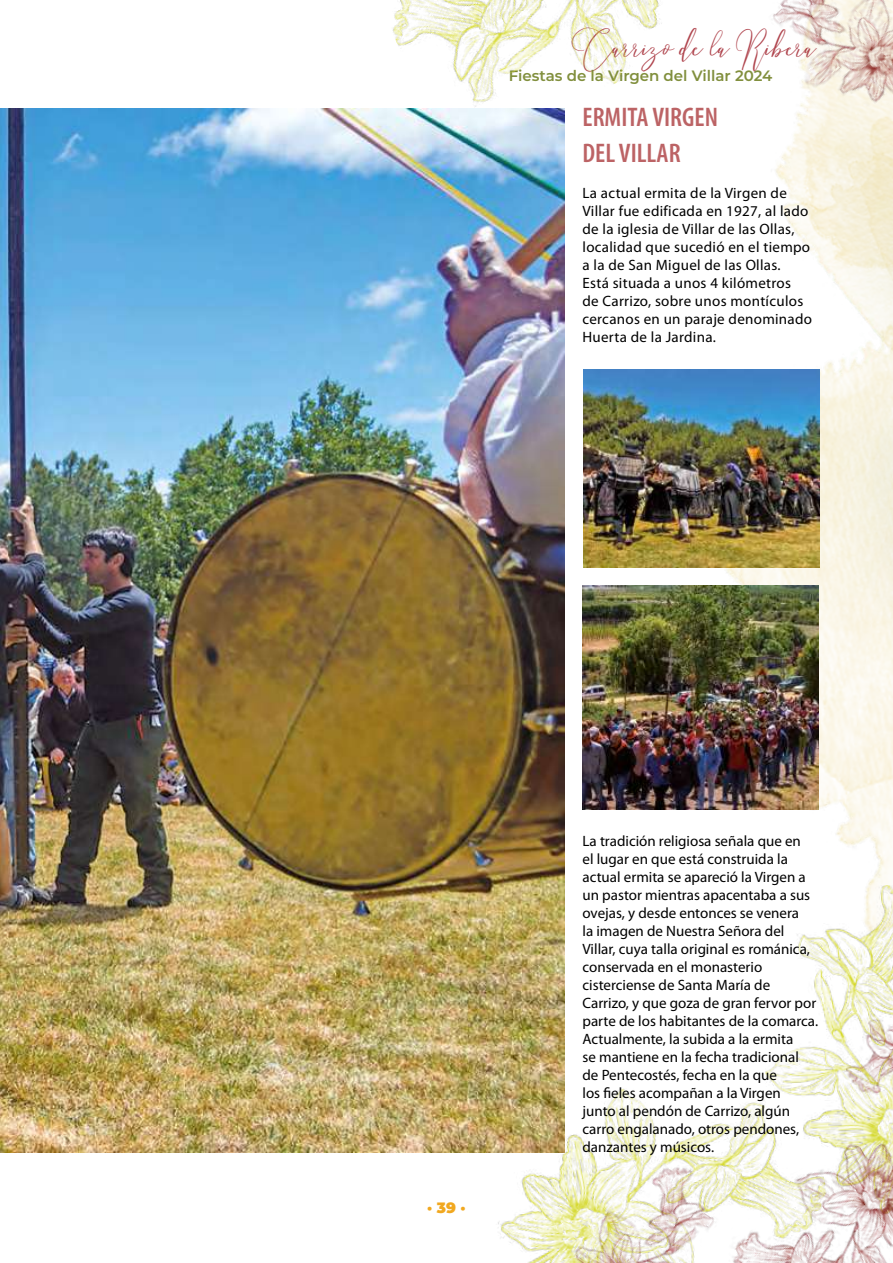
<style>
.page{position:relative;width:893px;height:1263px;background:#fff}
.page>*{position:absolute;margin:0;border:0;box-sizing:border-box;transform-origin:0 0}
.t1{font:45px "Love Hewits";color:#b0454e}
.t2{font:600 condensed 27px/36px "Myriad Pro";color:#bc6365}
.t3{font:15px/18px "Myriad Pro";color:#000}
.t4{font:15px/18px "Myriad Pro";letter-spacing:.02em;color:#000}
.t5{font:600 15px "Montserrat";color:#818f3d}
.t6{font:900 15px "Montserrat";color:#f1a81f}
</style>
<div class="page">
<img style="left:564px;top:158px;width:329px;height:898px">
<img style="left:759px;top:882px;width:134px;height:190px">
<img style="left:748px;top:1072px;width:145px;height:191px">
<img style="left:492px;top:1104px;width:272px;height:159px">
<img style="left:822px;top:974px;width:71px;height:186px">
<img style="left:392px;top:0;width:270px;height:158px">
<img style="left:719px;top:0;width:174px;height:177px">
<img style="left:0;top:108px;width:564px;height:1044px">
<img style="left:583px;top:369px;width:236px;height:198px">
<img style="left:582px;top:586px;width:237px;height:223px">
<h1 class="t1" style="left:573px;top:27px;width:245px">Carrizo de la Ribera</h1>
<p class="t5" style="left:509px;top:65px;width:265px">Fiestas de la Virgen del Villar 2024</p>
<h2 class="t2" style="left:582px;top:99px;width:137px">ERMITA VIRGEN<br>DEL VILLAR</h2>
<p class="t4" style="left:582px;top:184px;width:231px">La actual ermita de la Virgen de<br>Villar fue edificada en 1927, al lado de la iglesia de Villar de las Ollas, localidad que sucedió en el tiempo a la de San Miguel de las Ollas.<br>Está situada a unos 4 kilómetros<br>de Carrizo, sobre unos montículos cercanos en un paraje denominado<br>Huerta de la Jardina.</p>
<p class="t6" style="left:427px;top:1197px;width:40px">· 39 ·</p>
<p class="t3" style="left:582px;top:832px;width:237px">La tradición religiosa señala que en<br>el lugar en que está construida la actual ermita se apareció la Virgen a un pastor mientras apacentaba a sus ovejas, y desde entonces se venera<br>la imagen de Nuestra Señora del Villar, cuya talla original es románica, conservada en el monasterio cisterciense de Santa María de Carrizo, y que goza de gran fervor por parte de los habitantes de la comarca.<br>Actualmente, la subida a la ermita<br>se mantiene en la fecha tradicional de Pentecostés, fecha en la que<br>los fieles acompañan a la Virgen<br>junto al pendón de Carrizo, algún carro engalanado, otros pendones, danzantes y músicos.</p>
</div>
